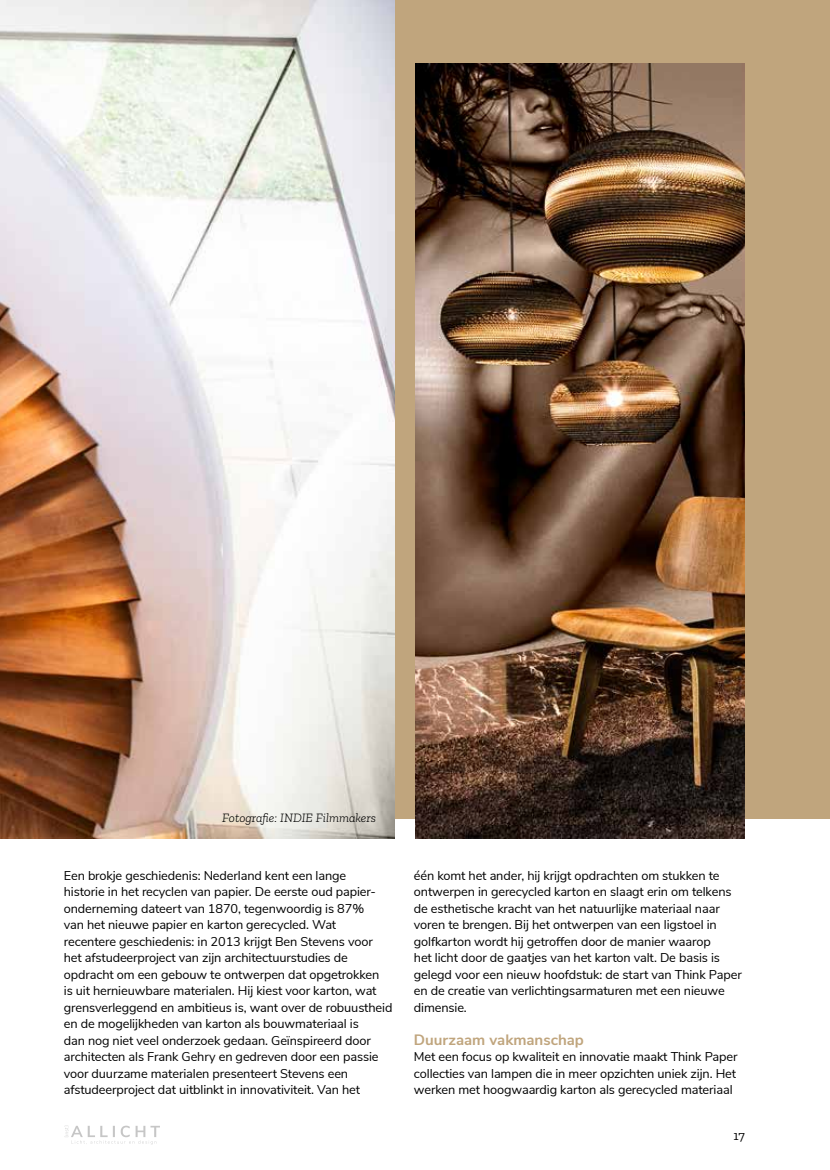
<style>
.page{position:relative;width:830px;height:1170px;background:#fff}
.page>*{position:absolute;margin:0;border:0;box-sizing:border-box;transform-origin:0 0}
.t1{font:700 15px "Nunito Sans";color:#c0a57d}
.t2{font:13.5px "Zilla Slab";color:#000}
.t3{font:12.75px/16.5px "Nunito Sans";letter-spacing:-.01em;color:#000}
.t4{font:italic 300 12.75px "Zilla Slab";color:#000}
</style>
<div class="page">
<div style="left:374px;top:0;width:455px;height:819px;background:#c0a57d"></div>
<img style="left:0;top:0;width:394px;height:838px">
<img style="left:415px;top:64px;width:329px;height:774px">
<svg style="left:65px;top:1125px;width:95px;height:19px"></svg>
<p class="t4" style="left:222px;top:810px;width:155px">Fotografie: INDIE Filmmakers</p>
<p class="t3" style="left:64px;top:866px;width:330px">Een brokje geschiedenis: Nederland kent een lange<br>historie in het recyclen van papier. De eerste oud papier&shy;onderneming dateert van 1870, tegenwoordig is 87%<br>van het nieuwe papier en karton gerecycled. Wat<br>recentere geschiedenis: in 2013 krijgt Ben Stevens voor het afstudeerproject van zijn architectuurstudies de opdracht om een gebouw te ontwerpen dat opgetrokken<br>is uit hernieuwbare materialen. Hij kiest voor karton, wat grensverleggend en ambitieus is, want over de robuustheid en de mogelijkheden van karton als bouwmateriaal is<br>dan nog niet veel onderzoek gedaan. Geïnspireerd door architecten als Frank Gehry en gedreven door een passie voor duurzame materialen presenteert Stevens een afstudeerproject dat uitblinkt in innovativiteit. Van het</p>
<p class="t3" style="left:413px;top:866px;width:329px">één komt het ander, hij krijgt opdrachten om stukken te ontwerpen in gerecycled karton en slaagt erin om telkens de esthetische kracht van het natuurlijke materiaal naar voren te brengen. Bij het ontwerpen van een ligstoel in golfkarton wordt hij getroffen door de manier waarop<br>het licht door de gaatjes van het karton valt. De basis is gelegd voor een nieuw hoofdstuk: de start van Think Paper en de creatie van verlichtingsarmaturen met een nieuwe dimensie.</p>
<p class="t1" style="left:414px;top:1028px;width:171px">Duurzaam vakmanschap</p>
<p class="t3" style="left:414px;top:1047px;width:325px;text-align:justify">Met een focus op kwaliteit en innovatie maakt Think Paper collecties van lampen die in meer opzichten uniek zijn. Het werken met hoogwaardig karton als gerecycled materiaal</p>
<p class="t2" style="left:733px;top:1128px;width:13px">17</p>
</div>
